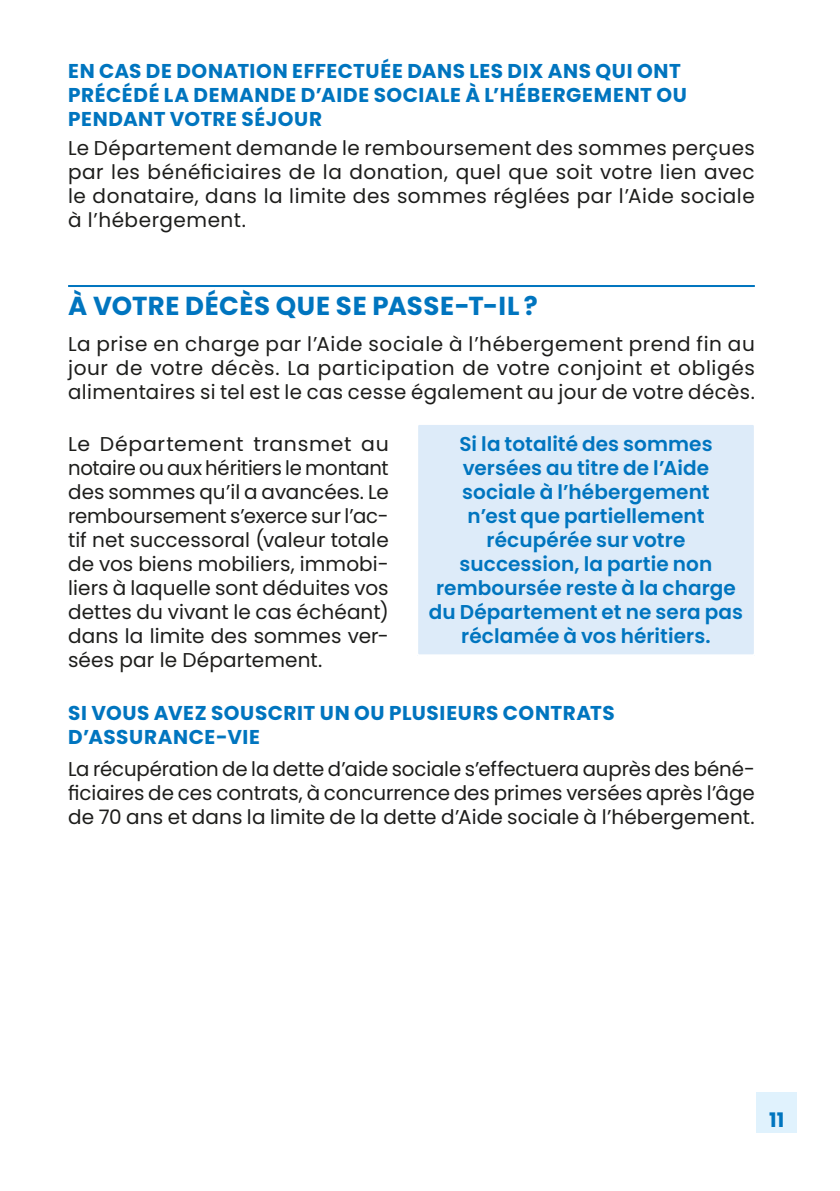
<style>
.page{position:relative;width:840px;height:1191px;background:#fff}
.page>*{position:absolute;margin:0;border:0;box-sizing:border-box;transform-origin:0 0}
.t1{font:700 26px "Poppins";letter-spacing:.02em;color:#0075bf}
.t2{font:20px/24px "Poppins";letter-spacing:.01em;color:#1d1d1b;text-align:justify}
.bloc{font:600 20px/24px "Poppins";letter-spacing:.005em;color:#0075bf;text-align:center}
.t3{font:700 20px/24px "Poppins";letter-spacing:.03em;color:#0075bf}
</style>
<div class="page">
<div style="left:756px;top:1091px;width:40px;height:41px;background:#e0f2fd"></div>
<hr style="left:68px;top:285px;width:686px;height:2px;background:#0075bf">
<div style="left:419px;top:426px;width:333px;height:227px;background:#ddebf9"></div>
<div style="left:416px;top:423px;width:339px;height:233px;border:2px solid #fff;border-radius:2px"></div>
<h4 class="t3" style="left:68px;top:59px;width:620px">EN CAS DE DONATION EFFECTUÉE DANS LES DIX ANS QUI ONT<br>PRÉCÉDÉ LA DEMANDE D’AIDE SOCIALE À L’HÉBERGEMENT OU<br>PENDANT VOTRE SÉJOUR</h4>
<p class="t2" style="left:68px;top:136px;width:687px">Le Département demande le remboursement des sommes perçues par les bénéficiaires de la donation, quel que soit votre lien avec le donataire, dans la limite des sommes réglées par l’Aide sociale à l’hébergement.</p>
<p class="t1" style="left:68px;top:291px;width:471px">À VOTRE DÉCÈS QUE SE PASSE-T-IL ?</p>
<p class="t2" style="left:68px;top:332px;width:688px">La prise en charge par l’Aide sociale à l’hébergement prend fin au jour de votre décès. La participation de votre conjoint et obligés alimentaires si tel est le cas cesse également au jour de votre décès.</p>
<p class="t2" style="left:68px;top:432px;width:322px">Le Département transmet au notaire ou aux héritiers le montant des sommes qu’il a avancées. Le remboursement s’exerce sur l’ac&shy;tif net successoral (valeur totale de vos biens mobiliers, immobi&shy;liers à laquelle sont déduites vos dettes du vivant le cas échéant) dans la limite des sommes ver&shy;sées par le Département.</p>
<h4 class="t3" style="left:68px;top:700px;width:548px">SI VOUS AVEZ SOUSCRIT UN OU PLUSIEURS CONTRATS<br>D’ASSURANCE-VIE</h4>
<p class="t2" style="left:68px;top:756px;width:687px">La récupération de la dette d’aide sociale s’effectuera auprès des béné&shy;ficiaires de ces contrats, à concurrence des primes versées après l’âge de 70 ans et dans la limite de la dette d’Aide sociale à l’hébergement.</p>
<p class="bloc" style="left:428px;top:432px;width:316px">Si la totalité des sommes versées au titre de l’Aide sociale à l’hébergement<br>n’est que partiellement récupérée sur votre succession, la partie non remboursée reste à la charge du Département et ne sera pas réclamée à vos héritiers.</p>
<p class="t3" style="left:768px;top:1108px;width:17px">11</p>
</div>
